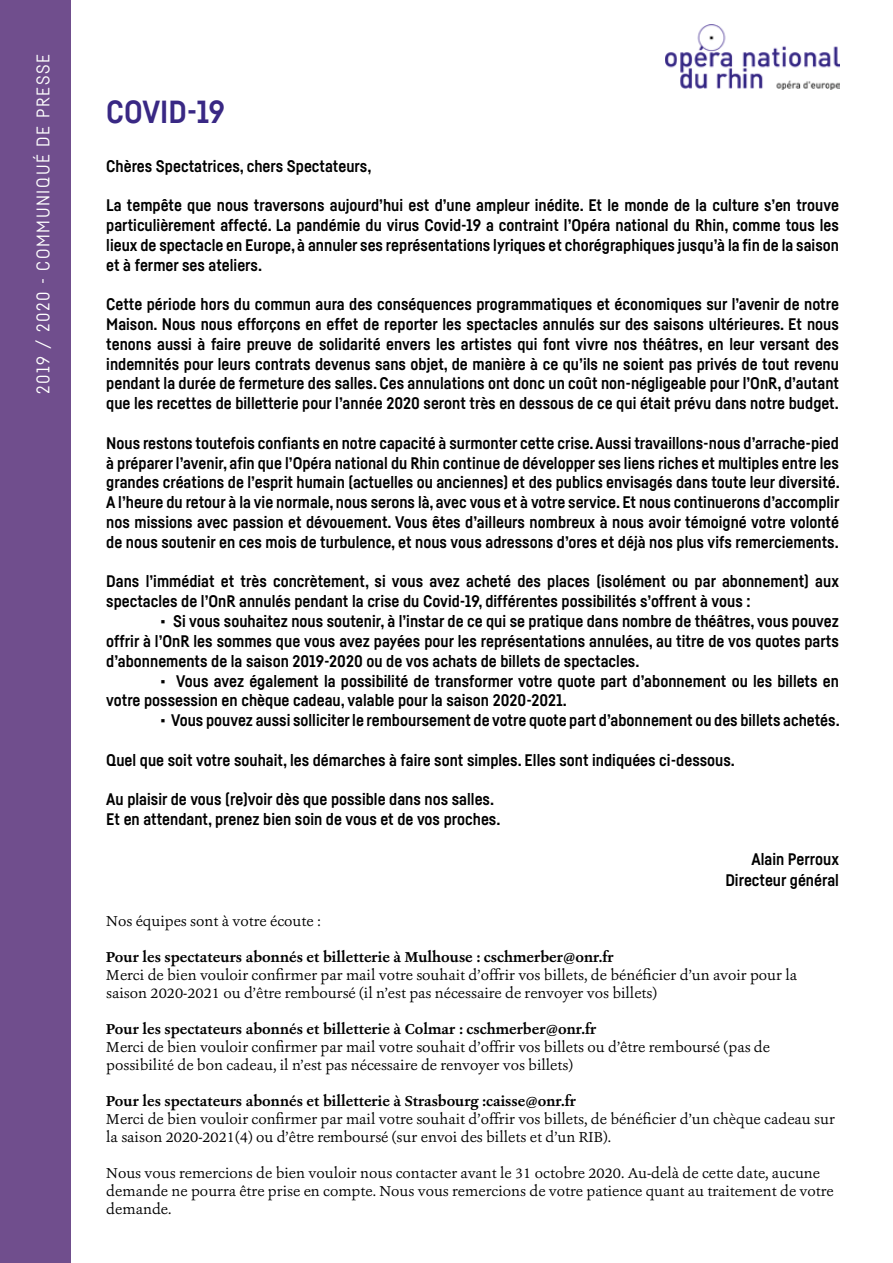
<style>
.page{position:relative;width:893px;height:1263px;background:#fff}
.page>*{position:absolute;margin:0;border:0;box-sizing:border-box;transform-origin:0 0}
.t1{font:700 31.5px "Fabrikat";color:#392884}
.t2{font:18px "Fabrikat";letter-spacing:.09em;color:#fff}
.t3{font:700 16.5px/19.8px "Fabrikat";color:#000;text-align:justify}
.t4{font:15px/18px "Ashbury";color:#000}
.t5{font:700 15px "Ashbury";color:#000}
</style>
<div class="page">
<img style="left:665px;top:24px;width:175px;height:65px">
<div style="left:0;top:0;width:71px;height:1263px;background:#704e8d"></div>
<p class="t2" style="left:32px;top:394px;width:342px;rotate:-90deg">2019 / 2020 - COMMUNIQUÉ DE PRESSE</p>
<h1 class="t1" style="left:106px;top:93px;width:120px">COVID-19</h1>
<p class="t3" style="left:106px;top:156px;width:267px">Chères Spectatrices, chers Spectateurs,</p>
<p class="t3" style="left:106px;top:195px;width:734px">La tempête que nous traversons aujourd’hui est d’une ampleur inédite. Et le monde de la culture s’en trouve particulièrement affecté. La pandémie du virus Covid-19 a contraint l’Opéra national du Rhin, comme tous les lieux de spectacle en Europe, à annuler ses représentations lyriques et chorégraphiques jusqu’à la fin de la saison et à fermer ses ateliers.</p>
<p class="t3" style="left:106px;top:294px;width:734px">Cette période hors du commun aura des conséquences programmatiques et économiques sur l’avenir de notre Maison. Nous nous efforçons en effet de reporter les spectacles annulés sur des saisons ultérieures. Et nous tenons aussi à faire preuve de solidarité envers les artistes qui font vivre nos théâtres, en leur versant des indemnités pour leurs contrats devenus sans objet, de manière à ce qu’ils ne soient pas privés de tout revenu pendant la durée de fermeture des salles. Ces annulations ont donc un coût non-négligeable pour l’OnR, d’autant que les recettes de billetterie pour l’année 2020 seront très en dessous de ce qui était prévu dans notre budget.</p>
<p class="t3" style="left:106px;top:433px;width:735px">Nous restons toutefois confiants en notre capacité à surmonter cette crise. Aussi travaillons-nous d’arrache-pied à préparer l’avenir, afin que l’Opéra national du Rhin continue de développer ses liens riches et multiples entre les grandes créations de l’esprit humain (actuelles ou anciennes) et des publics envisagés dans toute leur diversité.<br>A l’heure du retour à la vie normale, nous serons là, avec vous et à votre service. Et nous continuerons d’accomplir nos missions avec passion et dévouement. Vous êtes d’ailleurs nombreux à nous avoir témoigné votre volonté de nous soutenir en ces mois de turbulence, et nous vous adressons d’ores et déjà nos plus vifs remerciements.</p>
<p class="t3" style="left:106px;top:571px;width:734px">Dans l’immédiat et très concrètement, si vous avez acheté des places (isolément ou par abonnement) aux spectacles de l’OnR annulés pendant la crise du Covid-19, différentes possibilités s’offrent à vous :</p>
<p class="t3" style="left:106px;top:611px;width:734px;text-indent:54px">• Si vous souhaitez nous soutenir, à l’instar de ce qui se pratique dans nombre de théâtres, vous pouvez offrir à l’OnR les sommes que vous avez payées pour les représentations annulées, au titre de vos quotes parts d’abonnements de la saison 2019-2020 ou de vos achats de billets de spectacles.</p>
<p class="t3" style="left:106px;top:670px;width:734px;text-indent:54px">• Vous avez également la possibilité de transformer votre quote part d’abonnement ou les billets en votre possession en chèque cadeau, valable pour la saison 2020-2021.</p>
<p class="t3" style="left:160px;top:710px;width:681px">• Vous pouvez aussi solliciter le remboursement de votre quote part d’abonnement ou des billets achetés.</p>
<p class="t3" style="left:106px;top:750px;width:630px">Quel que soit votre souhait, les démarches à faire sont simples. Elles sont indiquées ci-dessous.</p>
<p class="t3" style="left:106px;top:789px;width:396px">Au plaisir de vous (re)voir dès que possible dans nos salles.<br>Et en attendant, prenez bien soin de vous et de vos proches.</p>
<p class="t3" style="left:725px;top:848px;width:115px;line-height:21.6px;text-align:right">Alain Perroux<br>Directeur général</p>
<p class="t4" style="left:106px;top:912px;width:216px">Nos équipes sont à votre écoute :</p>
<p class="t5" style="left:106px;top:947px;width:509px">Pour les spectateurs abonnés et billetterie à Mulhouse : cschmerber@onr.fr</p>
<p class="t4" style="left:106px;top:966px;width:692px">Merci de bien vouloir confirmer par mail votre souhait d’offrir vos billets, de bénéficier d’un avoir pour la saison 2020-2021 ou d’être remboursé (il n’est pas nécessaire de renvoyer vos billets)</p>
<p class="t5" style="left:106px;top:1019px;width:492px">Pour les spectateurs abonnés et billetterie à Colmar : cschmerber@onr.fr</p>
<p class="t4" style="left:106px;top:1038px;width:665px">Merci de bien vouloir confirmer par mail votre souhait d’offrir vos billets ou d’être remboursé (pas de possibilité de bon cadeau, il n’est pas nécessaire de renvoyer vos billets)</p>
<p class="t5" style="left:106px;top:1091px;width:471px">Pour les spectateurs abonnés et billetterie à Strasbourg :caisse@onr.fr</p>
<p class="t4" style="left:106px;top:1110px;width:730px">Merci de bien vouloir confirmer par mail votre souhait d’offrir vos billets, de bénéficier d’un chèque cadeau sur la saison 2020-2021(4) ou d’être remboursé (sur envoi des billets et d’un RIB).</p>
<p class="t4" style="left:106px;top:1164px;width:729px">Nous vous remercions de bien vouloir nous contacter avant le 31 octobre 2020. Au-delà de cette date, aucune demande ne pourra être prise en compte. Nous vous remercions de votre patience quant au traitement de votre demande.</p>
</div>
